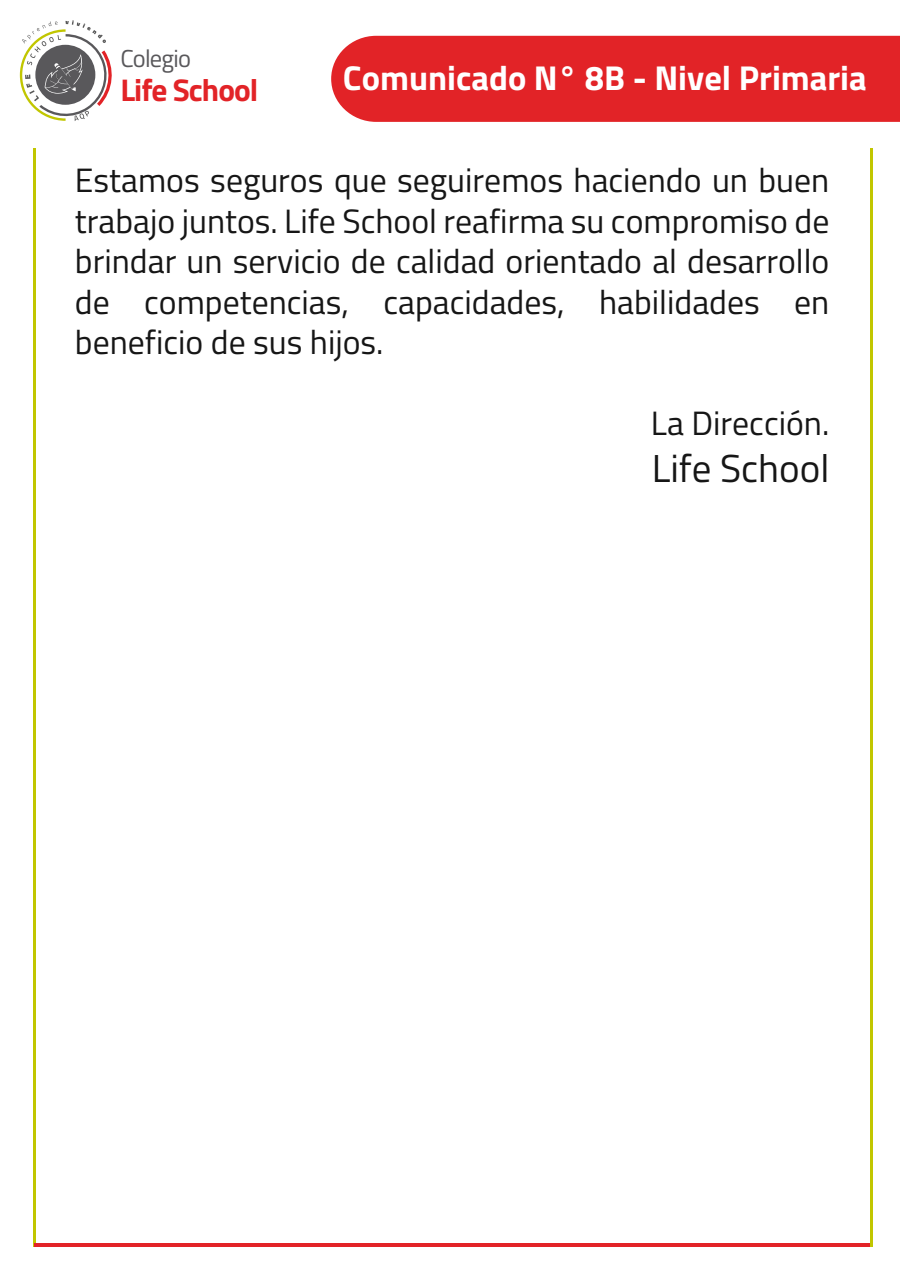
<style>
.page{position:relative;width:900px;height:1273px;background:#fff}
.page>*{position:absolute;margin:0;border:0;box-sizing:border-box;transform-origin:0 0}
.t1{font:39px "Titillium";color:#161616}
.t2{font:700 34.5px "Titillium";color:#fff}
.t3{font:33.75px/40.5px "Titillium";color:#161616;text-align:justify}
.t4{font:700 31.42px "Titillium";letter-spacing:-.03em;color:#e22327}
.t5{font:24.53px "Titillium";letter-spacing:-.03em;color:#59585b}
</style>
<div class="page">
<svg style="left:20px;top:20px;width:92px;height:101px"></svg>
<hr style="left:33px;top:149px;width:3px;height:1098px;background:#c1c600">
<hr style="left:34px;top:1244px;width:837px;height:3px;background:#e22327">
<hr style="left:870px;top:149px;width:3px;height:1098px;background:#c1c600">
<div style="left:331px;top:36px;width:569px;height:86px;background:#e22327"></div>
<p class="t5" style="left:120px;top:40px;width:72px">Colegio</p>
<p class="t4" style="left:120px;top:66px;width:139px">Life School</p>
<p class="t2" style="left:343px;top:51px;width:525px">Comunicado N° 8B - Nivel Primaria</p>
<p class="t3" style="left:75px;top:159px;width:756px">Estamos seguros que seguiremos haciendo un buen trabajo juntos. Life School reafirma su compromiso de brindar un servicio de calidad orientado al desarrollo de competencias, capacidades, habilidades en beneficio de sus hijos.</p>
<p class="t3" style="left:651px;top:402px;width:180px">La Dirección.</p>
<p class="t1" style="left:652px;top:440px;width:179px">Life School</p>
</div>
